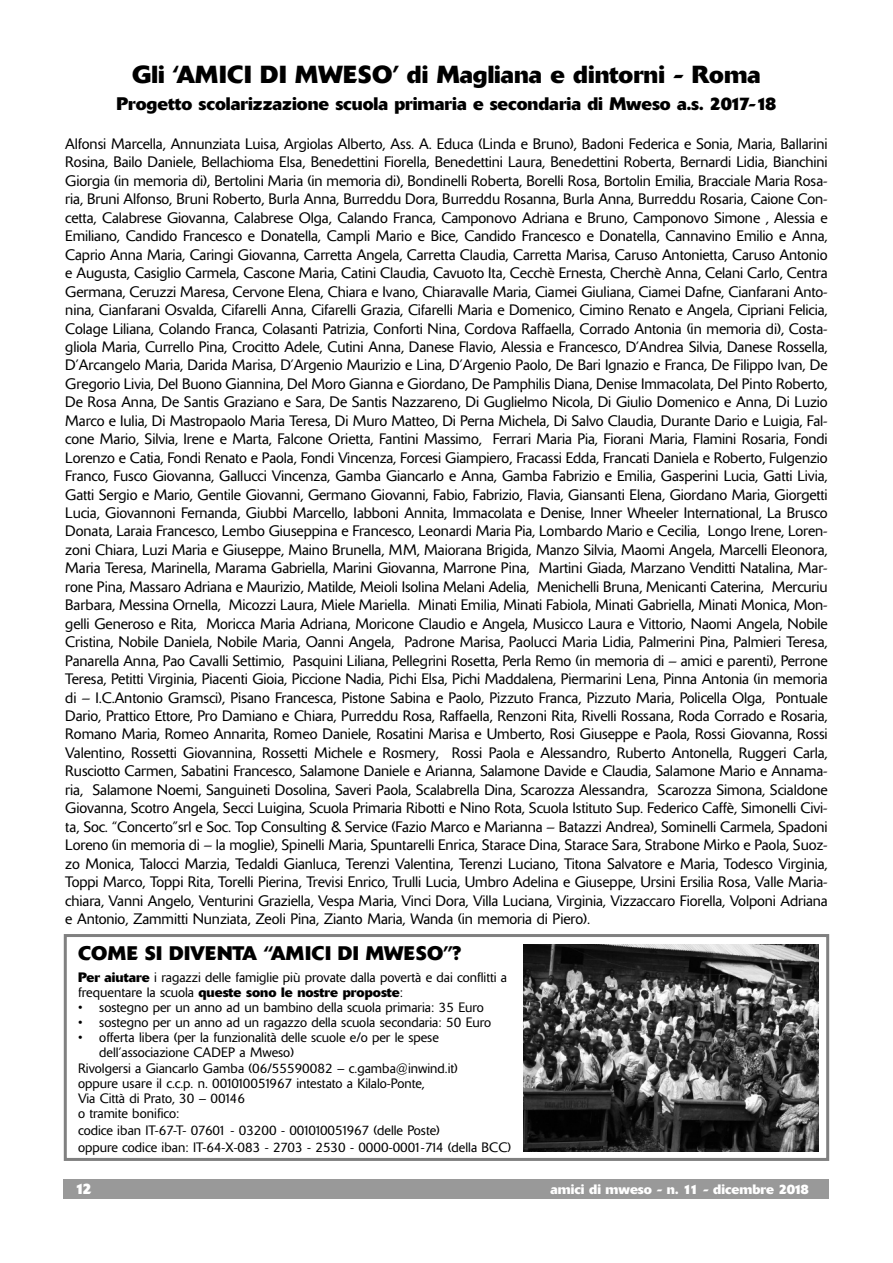
<style>
.page{position:relative;width:893px;height:1263px;background:#fff}
.page>*{position:absolute;margin:0;border:0;box-sizing:border-box;transform-origin:0 0}
.t1{font:700 24.45px "Delta";color:#000}
.t2{font:700 19.5px "Delta";letter-spacing:.02em;color:#000}
.t3{font:700 18px "Delta";color:#000}
.t4{font:300 15px/18.5px "Delta";letter-spacing:-.005em;color:#000;text-align:justify}
.t5{font:700 15px "Delta";color:#fff}
.t6{font:300 13.5px/15.1px "Delta";color:#000}
.t7{font:700 13.5px "Delta";color:#fff}
.s1{font-weight:700}
</style>
<div class="page">
<div style="left:64px;top:1180px;width:765px;height:19px;background:#999"></div>
<div style="left:64px;top:934px;width:765px;height:227px;border:3px solid #808080"></div>
<img style="left:523px;top:945px;width:295px;height:207px">
<h1 class="t1" style="left:132px;top:65px;width:630px">Gli ‘AMICI DI MWESO’ di Magliana e dintorni - Roma</h1>
<p class="t3" style="left:117px;top:97px;width:661px">Progetto scolarizzazione scuola primaria e secondaria di Mweso a.s. 2017-18</p>
<p class="t4" style="left:65px;top:136px;width:764px">Alfonsi Marcella, Annunziata Luisa, Argiolas Alberto, Ass. A. Educa (Linda e Bruno), Badoni Federica e Sonia, Maria, Ballarini Rosina, Bailo Daniele, Bellachioma Elsa, Benedettini Fiorella, Benedettini Laura, Benedettini Roberta, Bernardi Lidia, Bianchini Giorgia (in memoria di), Bertolini Maria (in memoria di), Bondinelli Roberta, Borelli Rosa, Bortolin Emilia, Bracciale Maria Rosa&shy;ria, Bruni Alfonso, Bruni Roberto, Burla Anna, Burreddu Dora, Burreddu Rosanna, Burla Anna, Burreddu Rosaria, Caione Con&shy;cetta, Calabrese Giovanna, Calabrese Olga, Calando Franca, Camponovo Adriana e Bruno, Camponovo Simone , Alessia e Emiliano, Candido Francesco e Donatella, Campli Mario e Bice, Candido Francesco e Donatella, Cannavino Emilio e Anna, Caprio Anna Maria, Caringi Giovanna, Carretta Angela, Carretta Claudia, Carretta Marisa, Caruso Antonietta, Caruso Antonio e Augusta, Casiglio Carmela, Cascone Maria, Catini Claudia, Cavuoto Ita, Cecchè Ernesta, Cherchè Anna, Celani Carlo, Centra Germana, Ceruzzi Maresa, Cervone Elena, Chiara e Ivano, Chiaravalle Maria, Ciamei Giuliana, Ciamei Dafne, Cianfarani Anto&shy;nina, Cianfarani Osvalda, Cifarelli Anna, Cifarelli Grazia, Cifarelli Maria e Domenico, Cimino Renato e Angela, Cipriani Felicia, Colage Liliana, Colando Franca, Colasanti Patrizia, Conforti Nina, Cordova Raffaella, Corrado Antonia (in memoria di), Costa&shy;gliola Maria, Currello Pina, Crocitto Adele, Cutini Anna, Danese Flavio, Alessia e Francesco, D’Andrea Silvia, Danese Rossella, D’Arcangelo Maria, Darida Marisa, D’Argenio Maurizio e Lina, D’Argenio Paolo, De Bari Ignazio e Franca, De Filippo Ivan, De Gregorio Livia, Del Buono Giannina, Del Moro Gianna e Giordano, De Pamphilis Diana, Denise Immacolata, Del Pinto Roberto, De Rosa Anna, De Santis Graziano e Sara, De Santis Nazzareno, Di Guglielmo Nicola, Di Giulio Domenico e Anna, Di Luzio Marco e Iulia, Di Mastropaolo Maria Teresa, Di Muro Matteo, Di Perna Michela, Di Salvo Claudia, Durante Dario e Luigia, Fal&shy;cone Mario, Silvia, Irene e Marta, Falcone Orietta, Fantini Massimo, Ferrari Maria Pia, Fiorani Maria, Flamini Rosaria, Fondi Lorenzo e Catia, Fondi Renato e Paola, Fondi Vincenza, Forcesi Giampiero, Fracassi Edda, Francati Daniela e Roberto, Fulgenzio Franco, Fusco Giovanna, Gallucci Vincenza, Gamba Giancarlo e Anna, Gamba Fabrizio e Emilia, Gasperini Lucia, Gatti Livia, Gatti Sergio e Mario, Gentile Giovanni, Germano Giovanni, Fabio, Fabrizio, Flavia, Giansanti Elena, Giordano Maria, Giorgetti Lucia, Giovannoni Fernanda, Giubbi Marcello, Iabboni Annita, Immacolata e Denise, Inner Wheeler International, La Brusco Donata, Laraia Francesco, Lembo Giuseppina e Francesco, Leonardi Maria Pia, Lombardo Mario e Cecilia, Longo Irene, Loren&shy;zoni Chiara, Luzi Maria e Giuseppe, Maino Brunella, MM, Maiorana Brigida, Manzo Silvia, Maomi Angela, Marcelli Eleonora, Maria Teresa, Marinella, Marama Gabriella, Marini Giovanna, Marrone Pina, Martini Giada, Marzano Venditti Natalina, Mar&shy;rone Pina, Massaro Adriana e Maurizio, Matilde, Meioli Isolina Melani Adelia, Menichelli Bruna, Menicanti Caterina, Mercuriu Barbara, Messina Ornella, Micozzi Laura, Miele Mariella. Minati Emilia, Minati Fabiola, Minati Gabriella, Minati Monica, Mon&shy;gelli Generoso e Rita, Moricca Maria Adriana, Moricone Claudio e Angela, Musicco Laura e Vittorio, Naomi Angela, Nobile Cristina, Nobile Daniela, Nobile Maria, Oanni Angela, Padrone Marisa, Paolucci Maria Lidia, Palmerini Pina, Palmieri Teresa, Panarella Anna, Pao Cavalli Settimio, Pasquini Liliana, Pellegrini Rosetta, Perla Remo (in memoria di – amici e parenti), Perrone Teresa, Petitti Virginia, Piacenti Gioia, Piccione Nadia, Pichi Elsa, Pichi Maddalena, Piermarini Lena, Pinna Antonia (in memoria di – I.C.Antonio Gramsci), Pisano Francesca, Pistone Sabina e Paolo, Pizzuto Franca, Pizzuto Maria, Policella Olga, Pontuale Dario, Prattico Ettore, Pro Damiano e Chiara, Purreddu Rosa, Raffaella, Renzoni Rita, Rivelli Rossana, Roda Corrado e Rosaria, Romano Maria, Romeo Annarita, Romeo Daniele, Rosatini Marisa e Umberto, Rosi Giuseppe e Paola, Rossi Giovanna, Rossi Valentino, Rossetti Giovannina, Rossetti Michele e Rosmery, Rossi Paola e Alessandro, Ruberto Antonella, Ruggeri Carla, Rusciotto Carmen, Sabatini Francesco, Salamone Daniele e Arianna, Salamone Davide e Claudia, Salamone Mario e Annama&shy;ria, Salamone Noemi, Sanguineti Dosolina, Saveri Paola, Scalabrella Dina, Scarozza Alessandra, Scarozza Simona, Scialdone Giovanna, Scotro Angela, Secci Luigina, Scuola Primaria Ribotti e Nino Rota, Scuola Istituto Sup. Federico Caffè, Simonelli Civi&shy;ta, Soc. “Concerto”srl e Soc. Top Consulting &amp; Service (Fazio Marco e Marianna – Batazzi Andrea), Sominelli Carmela, Spadoni Loreno (in memoria di – la moglie), Spinelli Maria, Spuntarelli Enrica, Starace Dina, Starace Sara, Strabone Mirko e Paola, Suoz&shy;zo Monica, Talocci Marzia, Tedaldi Gianluca, Terenzi Valentina, Terenzi Luciano, Titona Salvatore e Maria, Todesco Virginia, Toppi Marco, Toppi Rita, Torelli Pierina, Trevisi Enrico, Trulli Lucia, Umbro Adelina e Giuseppe, Ursini Ersilia Rosa, Valle Maria&shy;chiara, Vanni Angelo, Venturini Graziella, Vespa Maria, Vinci Dora, Villa Luciana, Virginia, Vizzaccaro Fiorella, Volponi Adriana e Antonio, Zammitti Nunziata, Zeoli Pina, Zianto Maria, Wanda (in memoria di Piero).</p>
<h2 class="t2" style="left:78px;top:946px;width:385px">COME SI DIVENTA “AMICI DI MWESO”?</h2>
<p class="t6" style="left:78px;top:970px;width:431px"><span class="s1">Per aiutare</span> i ragazzi delle famiglie più provate dalla povertà e dai conflitti a frequentare la scuola <span class="s1">queste sono le nostre proposte</span>:</p>
<p class="t6" style="left:78px;top:1001px;width:407px">• sostegno per un anno ad un bambino della scuola primaria: 35 Euro</p>
<p class="t6" style="left:78px;top:1016px;width:415px">• sostegno per un anno ad un ragazzo della scuola secondaria: 50 Euro</p>
<p class="t6" style="left:78px;top:1031px;width:362px">• offerta libera (per la funzionalità delle scuole e/o per le spese</p>
<p class="t6" style="left:99px;top:1046px;width:196px">dell’associazione CADEP a Mweso)</p>
<p class="t6" style="left:78px;top:1061px;width:381px">Rivolgersi a Giancarlo Gamba (06/55590082 – c.gamba@inwind.it)</p>
<p class="t6" style="left:78px;top:1076px;width:348px">oppure usare il c.c.p. n. 001010051967 intestato a Kilalo-Ponte,</p>
<p class="t6" style="left:78px;top:1092px;width:168px">Via Città di Prato, 30 – 00146</p>
<p class="t6" style="left:78px;top:1107px;width:103px">o tramite bonifico:</p>
<p class="t6" style="left:78px;top:1123px;width:435px;line-height:17px">codice iban IT-67-T- 07601 - 03200 - 001010051967 (delle Poste)<br>oppure codice iban: IT-64-X-083 - 2703 - 2530 - 0000-0001-714 (della BCC)</p>
<p class="t5" style="left:75px;top:1184px;width:18px">12</p>
<p class="t7" style="left:550px;top:1185px;width:260px">amici di mweso - n. 11 - dicembre 2018</p>
</div>
